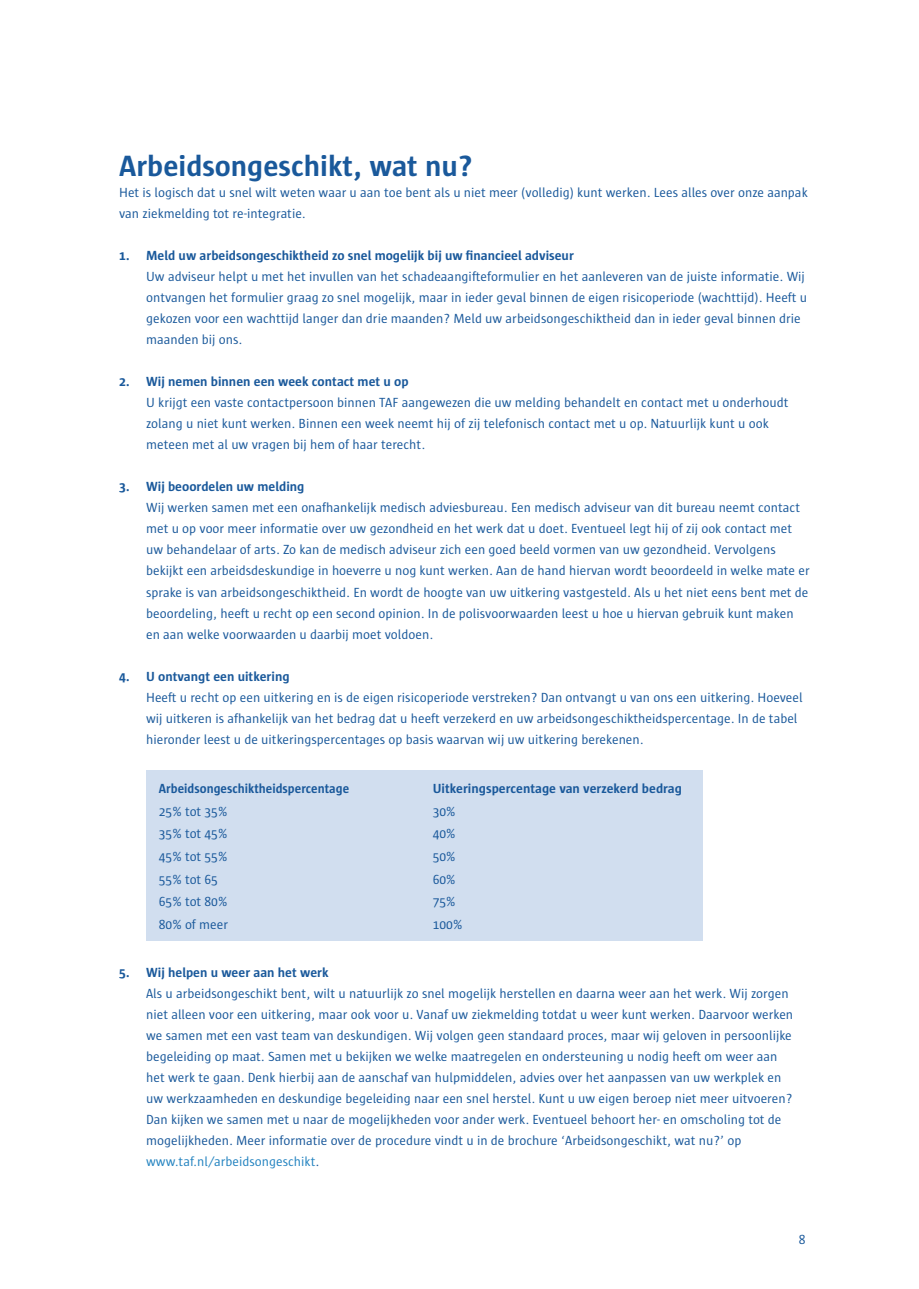
<style>
.page{position:relative;width:919px;height:1289px;background:#fff}
.page>*{position:absolute;margin:0;border:0;box-sizing:border-box;transform-origin:0 0}
.t1{font:700 30px "Sun";color:#1a599b}
.t2{font:13.5px/21px "Sun";color:#1a599b}
.t3{font:700 13.5px "Sun";color:#1a599b}
.t4{font:700 13.5px "Sun";color:#1a599b;scale:.95 1}
.s1{font-weight:700}
.s2{color:#2383c0}
</style>
<div class="page">
<div style="left:146px;top:770px;width:557px;height:171px;background:#d1deef"></div>
<p class="t1" style="left:119px;top:150px;width:355px">Arbeidsongeschikt, wat nu?</p>
<p class="t2" style="left:119px;top:182px;width:690px">Het is logisch dat u snel wilt weten waar u aan toe bent als u niet meer (volledig) kunt werken. Lees alles over onze aanpak van ziekmelding tot re-integratie.</p>
<p class="t2" style="left:146px;top:245px;width:662px;text-indent:-27px"><span class="s1">1. Meld uw arbeidsongeschiktheid zo snel mogelijk bij uw financieel adviseur<br></span>Uw adviseur helpt u met het invullen van het schadeaangifteformulier en het aanleveren van de juiste informatie. Wij ontvangen het formulier graag zo snel mogelijk, maar in ieder geval binnen de eigen risicoperiode (wachttijd). Heeft u gekozen voor een wachttijd langer dan drie maanden? Meld uw arbeidsongeschiktheid dan in ieder geval binnen drie maanden bij ons.</p>
<p class="t2" style="left:146px;top:371px;width:643px;text-indent:-27px"><span class="s1">2. Wij nemen binnen een week contact met u op<br></span>U krijgt een vaste contactpersoon binnen TAF aangewezen die uw melding behandelt en contact met u onderhoudt zolang u niet kunt werken. Binnen een week neemt hij of zij telefonisch contact met u op. Natuurlijk kunt u ook meteen met al uw vragen bij hem of haar terecht.</p>
<p class="t2" style="left:146px;top:476px;width:665px;text-indent:-27px"><span class="s1">3. Wij beoordelen uw melding<br></span>Wij werken samen met een onafhankelijk medisch adviesbureau. Een medisch adviseur van dit bureau neemt contact met u op voor meer informatie over uw gezondheid en het werk dat u doet. Eventueel legt hij of zij ook contact met uw behandelaar of arts. Zo kan de medisch adviseur zich een goed beeld vormen van uw gezondheid. Vervolgens bekijkt een arbeidsdeskundige in hoeverre u nog kunt werken. Aan de hand hiervan wordt beoordeeld in welke mate er sprake is van arbeidsongeschiktheid. En wordt de hoogte van uw uitkering vastgesteld. Als u het niet eens bent met de beoordeling, heeft u recht op een second opinion. In de polisvoorwaarden leest u hoe u hiervan gebruik kunt maken en aan welke voorwaarden u daarbij moet voldoen.</p>
<p class="t2" style="left:146px;top:665px;width:658px;text-indent:-27px"><span class="s1">4. U ontvangt een uitkering<br></span>Heeft u recht op een uitkering en is de eigen risicoperiode verstreken? Dan ontvangt u van ons een uitkering. Hoeveel wij uitkeren is afhankelijk van het bedrag dat u heeft verzekerd en uw arbeidsongeschiktheidspercentage. In de tabel hieronder leest u de uitkeringspercentages op basis waarvan wij uw uitkering berekenen.</p>
<p class="t4" style="left:159px;top:781px;width:202px">Arbeidsongeschiktheidspercentage</p>
<p class="t3" style="left:432px;top:781px;width:251px">Uitkeringspercentage van verzekerd bedrag</p>
<p class="t2" style="left:159px;top:800px;width:70px">25% tot 35%</p>
<p class="t2" style="left:432px;top:800px;width:24px">30%</p>
<p class="t2" style="left:159px;top:823px;width:70px">35% tot 45%</p>
<p class="t2" style="left:432px;top:823px;width:24px">40%</p>
<p class="t2" style="left:159px;top:846px;width:70px">45% tot 55%</p>
<p class="t2" style="left:432px;top:846px;width:24px">50%</p>
<p class="t2" style="left:159px;top:868px;width:61px">55% tot 65</p>
<p class="t2" style="left:432px;top:868px;width:24px">60%</p>
<p class="t2" style="left:159px;top:891px;width:70px">65% tot 80%</p>
<p class="t2" style="left:432px;top:891px;width:24px">75%</p>
<p class="t2" style="left:159px;top:914px;width:71px">80% of meer</p>
<p class="t2" style="left:432px;top:914px;width:31px">100%</p>
<p class="t2" style="left:146px;top:962px;width:648px;text-indent:-27px"><span class="s1">5. Wij helpen u weer aan het werk<br></span>Als u arbeidsongeschikt bent, wilt u natuurlijk zo snel mogelijk herstellen en daarna weer aan het werk. Wij zorgen niet alleen voor een uitkering, maar ook voor u. Vanaf uw ziekmelding totdat u weer kunt werken. Daarvoor werken we samen met een vast team van deskundigen. Wij volgen geen standaard proces, maar wij geloven in persoonlijke begeleiding op maat. Samen met u bekijken we welke maatregelen en ondersteuning u nodig heeft om weer aan het werk te gaan. Denk hierbij aan de aanschaf van hulpmiddelen, advies over het aanpassen van uw werkplek en uw werkzaamheden en deskundige begeleiding naar een snel herstel. Kunt u uw eigen beroep niet meer uitvoeren?<br>Dan kijken we samen met u naar de mogelijkheden voor ander werk. Eventueel behoort her- en omscholing tot de mogelijkheden. Meer informatie over de procedure vindt u in de brochure ‘Arbeidsongeschikt, wat nu?’ op <span class="s2">www.taf.nl/arbeidsongeschikt</span>.</p>
<p class="t2" style="left:798px;top:1229px;width:8px">8</p>
</div>
